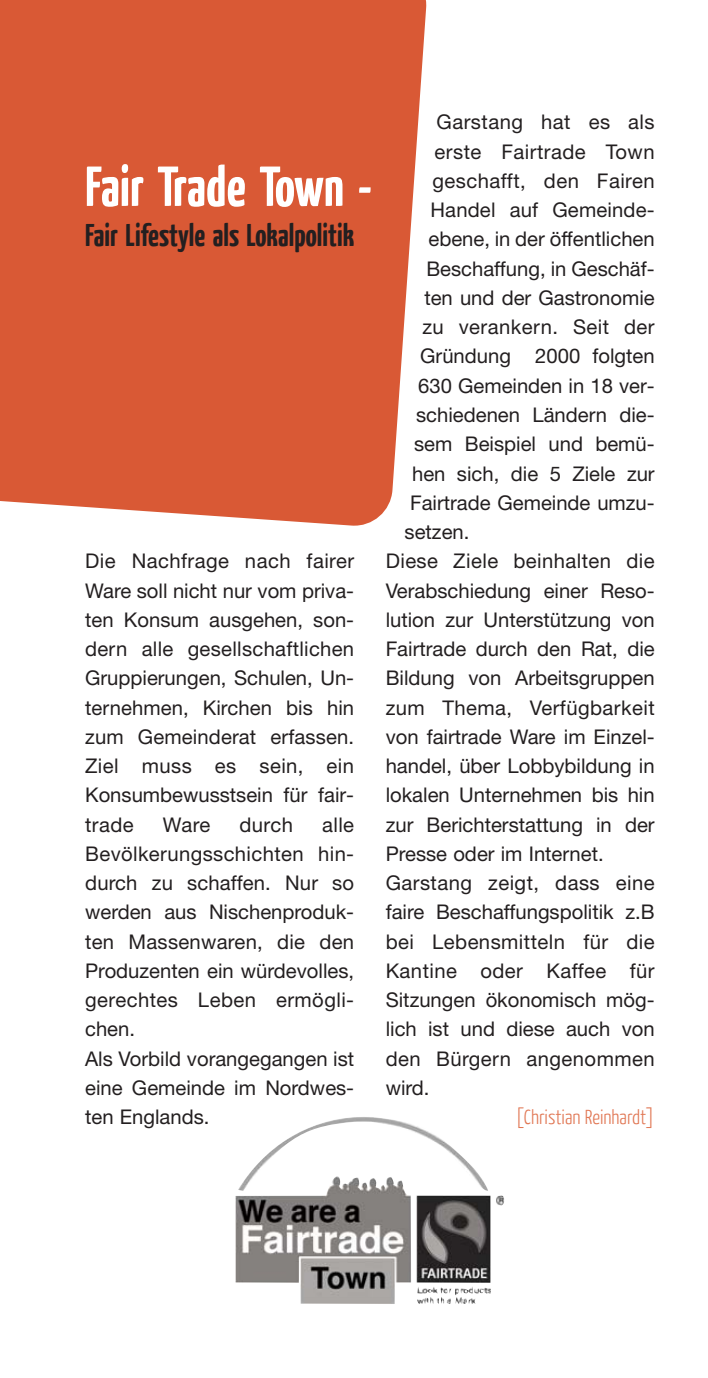
<style>
.page{position:relative;width:708px;height:1378px;background:#fff}
.page>*{position:absolute;margin:0;border:0;box-sizing:border-box;transform-origin:0 0}
.t1{font:700 56.25px "Yanone Kaffeesatz";color:#fff}
.t2{font:700 31.5px "Yanone Kaffeesatz";color:#231f20}
.t3{font:20.25px/29.2px "Helvetica Neue";color:#231f20;text-align:justify}
.t4{font:20.25px "Helvetica Neue";letter-spacing:.02em;color:#231f20}
.t5{font:300 20.25px "Yanone Kaffeesatz";color:#e17855}
</style>
<div class="page">
<div style="left:0;top:0;width:427px;height:526px;background:#d95935"></div>
<img style="left:235px;top:1117px;width:269px;height:187px">
<h1 class="t1" style="left:85px;top:165px;width:289px">Fair Trade Town -</h1>
<h2 class="t2" style="left:85px;top:223px;width:271px">Fair Lifestyle als Lokalpolitik</h2>
<p class="t3" style="left:85px;top:548px;width:271px">Die Nachfrage nach fairer Ware soll nicht nur vom priva&shy;ten Konsum ausgehen, son&shy;dern alle gesellschaftlichen Gruppierungen, Schulen, Un&shy;ternehmen, Kirchen bis hin zum Gemeinderat erfassen.<br>Ziel muss es sein, ein Konsumbewusstsein für fair&shy;trade</p>
<p class="t3" style="left:85px;top:812px;width:271px;text-align:left;text-indent:237px">alle<br>Bevölkerungsschichten hin&shy;durch zu schaffen. Nur so werden aus Nischenproduk&shy;ten Massenwaren, die den<br>Produzenten ein würdevolles, gerechtes Leben ermögli&shy;chen.<br>Als Vorbild vorangegangen ist eine Gemeinde im Nordwes&shy;ten Englands.</p>
<p class="t3" style="left:163px;top:812px;width:49px">Ware</p>
<p class="t3" style="left:239px;top:812px;width:55px">durch</p>
<p class="t4" style="left:437px;top:115px;width:220px">Garstang hat es als</p>
<p class="t4" style="left:435px;top:144px;width:222px">erste Fairtrade Town</p>
<p class="t4" style="left:433px;top:173px;width:224px">geschafft, den Fairen</p>
<p class="t3" style="left:430px;top:197px;width:226px">Handel auf Gemeinde-</p>
<p class="t3" style="left:428px;top:227px;width:228px">ebene, in der öffentlichen</p>
<p class="t3" style="left:426px;top:256px;width:230px">Beschaffung, in Geschäf-</p>
<p class="t3" style="left:424px;top:285px;width:232px">ten und der Gastronomie</p>
<p class="t4" style="left:422px;top:320px;width:234px">zu verankern. Seit der</p>
<p class="t3" style="left:420px;top:344px;width:236px">Gründung 2000 folgten</p>
<p class="t3" style="left:418px;top:373px;width:238px">630 Gemeinden in 18 ver-</p>
<p class="t3" style="left:416px;top:402px;width:240px">schiedenen Ländern die-</p>
<p class="t3" style="left:414px;top:431px;width:242px">sem Beispiel und bemü-</p>
<p class="t3" style="left:412px;top:461px;width:244px">hen sich, die 5 Ziele zur</p>
<p class="t3" style="left:410px;top:490px;width:246px">Fairtrade Gemeinde umzu-</p>
<p class="t3" style="left:405px;top:519px;width:66px">setzen.</p>
<p class="t4" style="left:386px;top:554px;width:271px">Diese Ziele beinhalten die</p>
<p class="t3" style="left:386px;top:578px;width:271px">Verabschiedung einer Reso-</p>
<p class="t3" style="left:386px;top:607px;width:270px">lution zur Unterstützung von</p>
<p class="t3" style="left:386px;top:636px;width:271px">Fairtrade durch den Rat, die</p>
<p class="t3" style="left:386px;top:665px;width:271px">Bildung von Arbeitsgruppen</p>
<p class="t4" style="left:386px;top:700px;width:271px">zum Thema, Verfügbarkeit</p>
<p class="t3" style="left:386px;top:724px;width:271px">von fairtrade Ware im Einzel-</p>
<p class="t3" style="left:386px;top:753px;width:271px">handel, über Lobbybildung in</p>
<p class="t3" style="left:386px;top:782px;width:271px">lokalen Unternehmen bis hin</p>
<p class="t3" style="left:386px;top:812px;width:271px">zur Berichterstattung in der</p>
<p class="t3" style="left:386px;top:841px;width:220px">Presse oder im Internet.</p>
<p class="t4" style="left:386px;top:875px;width:270px">Garstang zeigt, dass eine</p>
<p class="t3" style="left:386px;top:899px;width:271px">faire Beschaffungspolitik z.B</p>
<p class="t4" style="left:386px;top:934px;width:271px">bei Lebensmitteln für die</p>
<p class="t4" style="left:386px;top:963px;width:271px">Kantine oder Kaffee für</p>
<p class="t3" style="left:386px;top:987px;width:271px">Sitzungen ökonomisch mög-</p>
<p class="t3" style="left:386px;top:1016px;width:271px">lich ist und diese auch von</p>
<p class="t4" style="left:386px;top:1051px;width:271px">den Bürgern angenommen</p>
<p class="t3" style="left:386px;top:1075px;width:45px">wird.</p>
<p class="t5" style="left:515px;top:1109px;width:141px">[Christian Reinhardt]</p>
</div>
